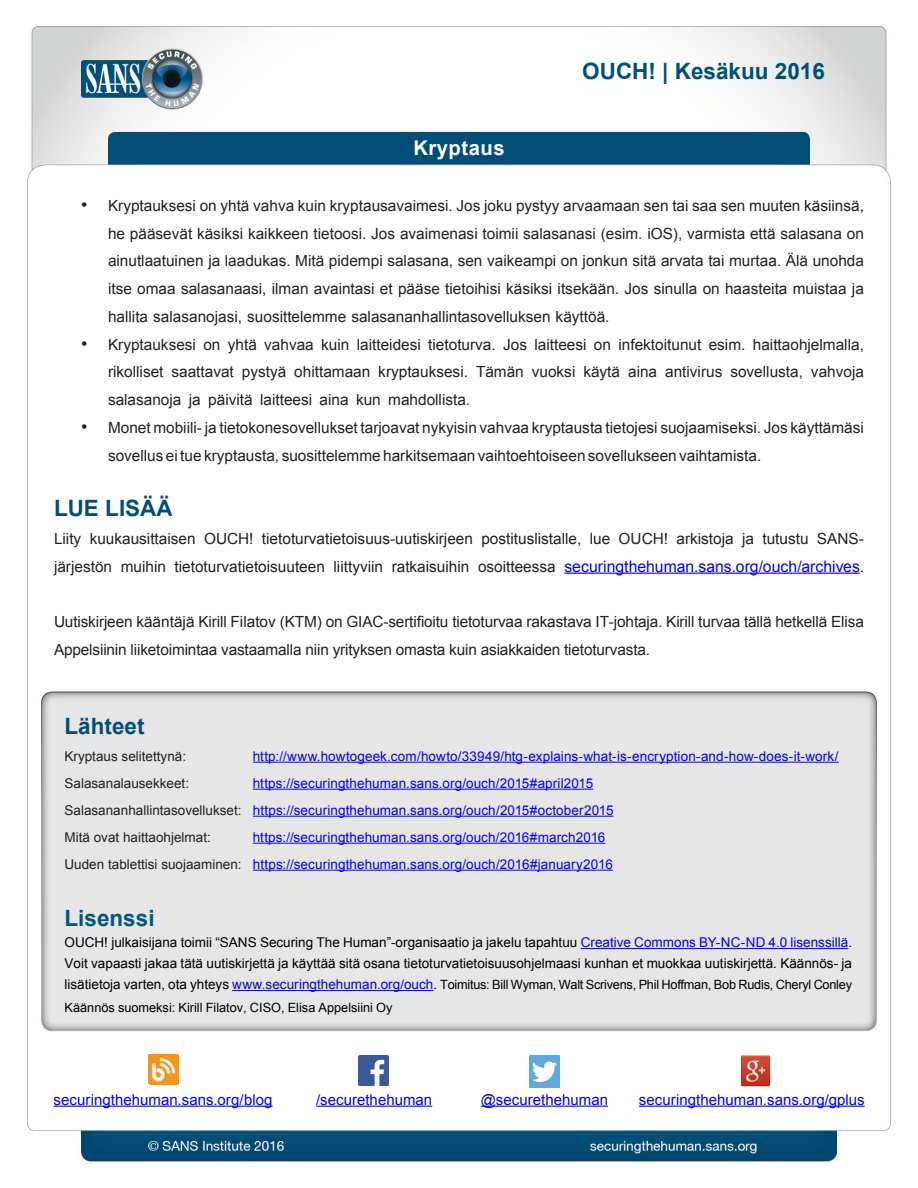
<style>
.page{position:relative;width:918px;height:1188px;background:#fff}
.page>*{position:absolute;margin:0;border:0;box-sizing:border-box;transform-origin:0 0}
.t1{font:700 22.5px "Arial";color:#004f77}
.MainText{font:700 22.5px "Arial";color:#024e77}
.t2{font:700 22.5px "Arial";color:#01577d}
.t3{font:700 20.25px "Arial";letter-spacing:.025em;color:#fff}
.t4{font:18px "Arial";color:#231f20}
.MainText-2{font:15.75px "Arial";color:#00f}
.MainText-3{font:15.3px/27.8px "Arial";color:#231f20;text-align:justify}
.t5{font:15px "Arial";letter-spacing:.005em;color:#00f}
.t6{font:13.5px "Arial";letter-spacing:.005em;color:#00f}
.MainText-4{font:13.5px/21px "Arial";color:#000}
.t7{font:13.5px "Arial";color:#231f20}
.MainText-5{font:12.75px/22.5px "Arial";letter-spacing:-.02em;color:#000}
.s1{font-size:15.3px;color:#231f20}
.s2{color:#00f}
.s3{font-size:13.5px}
.s4{font-size:13.5px;color:#00f}
</style>
<div class="page">
<img style="left:27px;top:26px;width:864px;height:1136px">
<hr style="left:564px;top:573px;width:296px;height:1px;background:#00f">
<hr style="left:253px;top:762px;width:586px;height:1px;background:#00f">
<hr style="left:253px;top:789px;width:340px;height:1px;background:#00f">
<hr style="left:253px;top:816px;width:361px;height:1px;background:#00f">
<hr style="left:253px;top:843px;width:352px;height:1px;background:#00f">
<hr style="left:253px;top:870px;width:360px;height:1px;background:#00f">
<hr style="left:581px;top:948px;width:267px;height:1px;background:#00f">
<hr style="left:232px;top:990px;width:201px;height:1px;background:#00f">
<img style="left:148px;top:1054px;width:30px;height:30px">
<hr style="left:54px;top:1106px;width:219px;height:1px;background:#00f">
<img style="left:359px;top:1055px;width:30px;height:30px">
<hr style="left:316px;top:1106px;width:116px;height:1px;background:#00f">
<img style="left:530px;top:1055px;width:30px;height:32px">
<hr style="left:481px;top:1106px;width:127px;height:1px;background:#00f">
<img style="left:741px;top:1054px;width:30px;height:32px">
<hr style="left:639px;top:1106px;width:226px;height:1px;background:#00f">
<h1 class="t1" style="left:582px;top:56px;width:244px">OUCH! | Kesäkuu 2016</h1>
<p class="t4" style="left:81px;top:193px;width:8px">•</p>
<p class="t4" style="left:81px;top:331px;width:8px">•</p>
<p class="t4" style="left:81px;top:415px;width:8px">•</p>
<h2 class="t3" style="left:413px;top:134px;width:93px">Kryptaus</h2>
<p class="MainText-3" style="left:108px;top:192px;width:758px">Kryptauksesi on yhtä vahva kuin kryptausavaimesi. Jos joku pystyy arvaamaan sen tai saa sen muuten käsiinsä,</p>
<p class="MainText-3" style="left:108px;top:219px;width:757px">he pääsevät käsiksi kaikkeen tietoosi. Jos avaimenasi toimii salasanasi (esim. iOS ,) varmista että salasana on ainutlaatuinen ja laadukas. Mitä pidempi salasana, sen vaikeampi on jonkun sitä arvata tai murtaa. Älä unohda itse omaa salasanaasi, ilman avaintasi et pääse tietoihisi käsiksi itsekään. Jos sinulla on haasteita muistaa ja hallita salasanojasi, suosittelemme salasananhallintasovelluksen käyttöä.</p>
<p class="MainText-3" style="left:753px;top:330px;width:113px">haittaohjelmalla,</p>
<p class="MainText-3" style="left:618px;top:330px;width:84px">infektoitunut</p>
<p class="MainText-3" style="left:228px;top:330px;width:31px">yhtä</p>
<p class="MainText-3" style="left:108px;top:330px;width:90px">Kryptauksesi</p>
<p class="MainText-3" style="left:264px;top:330px;width:51px">vahvaa</p>
<p class="MainText-3" style="left:321px;top:330px;width:30px">kuin</p>
<p class="MainText-3" style="left:357px;top:330px;width:66px">laitteidesi</p>
<p class="MainText-3" style="left:428px;top:330px;width:69px">tietoturva.</p>
<p class="MainText-3" style="left:503px;top:330px;width:25px">Jos</p>
<p class="MainText-3" style="left:534px;top:330px;width:54px">laitteesi</p>
<p class="MainText-3" style="left:709px;top:330px;width:38px">esim.</p>
<p class="MainText-3" style="left:203px;top:330px;width:19px">on</p>
<p class="MainText-3" style="left:594px;top:330px;width:19px">on</p>
<p class="MainText-3" style="left:108px;top:358px;width:57px">rikolliset</p>
<p class="MainText-3" style="left:171px;top:358px;width:64px">saattavat</p>
<p class="MainText-3" style="left:242px;top:358px;width:46px">pystyä</p>
<p class="MainText-3" style="left:294px;top:358px;width:78px">ohittamaan</p>
<p class="MainText-3" style="left:378px;top:358px;width:91px">kryptauksesi.</p>
<p class="MainText-3" style="left:476px;top:358px;width:49px">Tämän</p>
<p class="MainText-3" style="left:532px;top:358px;width:45px">vuoksi</p>
<p class="MainText-3" style="left:583px;top:358px;width:38px">käytä</p>
<p class="MainText-3" style="left:628px;top:358px;width:31px">aina</p>
<p class="MainText-3" style="left:665px;top:358px;width:59px">antivirus</p>
<p class="MainText-3" style="left:730px;top:358px;width:74px">sovellusta,</p>
<p class="MainText-3" style="left:811px;top:358px;width:54px">vahvoja</p>
<p class="MainText-3" style="left:208px;top:386px;width:46px">päivitä</p>
<p class="MainText-3" style="left:108px;top:386px;width:75px">salasanoja</p>
<p class="MainText-3" style="left:108px;top:414px;width:757px">Monet mobiili ja- tietokonesovellukset tarjoavat nykyisin vahvaa kryptausta tietojesi suojaamiseksi. Jos käyttämäsi</p>
<p class="MainText-3" style="left:189px;top:386px;width:13px">ja</p>
<p class="MainText-3" style="left:260px;top:386px;width:54px">laitteesi</p>
<p class="MainText-3" style="left:320px;top:386px;width:31px">aina</p>
<p class="MainText-3" style="left:356px;top:386px;width:26px">kun</p>
<p class="MainText-3" style="left:388px;top:386px;width:84px">mahdollista.</p>
<p class="MainText-3" style="left:108px;top:441px;width:655px">sovellus ei tue kryptausta, suosittelemme harkitsemaan vaihtoehtoiseen sovellukseen vaihtamista.</p>
<p class="MainText" style="left:54px;top:493px;width:120px">LUE LISÄÄ</p>
<p class="MainText-3" style="left:54px;top:525px;width:29px">Liity</p>
<p class="MainText-3" style="left:90px;top:525px;width:107px">kuukausittaisen</p>
<p class="MainText-3" style="left:204px;top:525px;width:51px">OUCH!</p>
<p class="MainText-3" style="left:262px;top:525px;width:213px">tietoturvatietoisuus-uutiskirjeen</p>
<p class="MainText-3" style="left:481px;top:525px;width:101px">postituslistalle,</p>
<p class="MainText-3" style="left:590px;top:525px;width:22px">lue</p>
<p class="MainText-3" style="left:619px;top:525px;width:51px">OUCH!</p>
<p class="MainText-3" style="left:677px;top:525px;width:59px">arkistoja</p>
<p class="MainText-3" style="left:742px;top:525px;width:13px">ja</p>
<p class="MainText-3" style="left:762px;top:525px;width:48px">tutustu</p>
<p class="MainText-3" style="left:817px;top:525px;width:48px">SANS-</p>
<p class="MainText-3" style="left:54px;top:552px;width:60px">järjestön</p>
<p class="MainText-3" style="left:121px;top:552px;width:47px">muihin</p>
<p class="MainText-3" style="left:175px;top:552px;width:152px">tietoturvatietoisuuteen</p>
<p class="MainText-3" style="left:334px;top:552px;width:51px">liittyviin</p>
<p class="MainText-3" style="left:392px;top:552px;width:79px">ratkaisuihin</p>
<p class="MainText-3" style="left:478px;top:552px;width:79px">osoitteessa</p>
<p class="MainText-2" style="left:564px;top:556px;width:301px">securingthehuman.sans.org/ouch/archives<span class="s1">.</span></p>
<p class="MainText-3" style="left:54px;top:608px;width:811px">Uutiskirjeen kääntäjä Kirill Filatov (KTM) on GIAC-sertifioitu tietoturvaa rakastava IT-johtaja. Kirill turvaa tällä hetkellä Elisa<br>Appelsiinin liiketoimintaa vastaamalla niin yrityksen omasta kuin asiakkaiden tietoturvasta.</p>
<p class="MainText" style="left:65px;top:711px;width:82px">Lähteet</p>
<p class="t7" style="left:65px;top:747px;width:123px">Kryptaus selitettynä:</p>
<p class="t6" style="left:253px;top:747px;width:587px">http://www.howtogeek.com/howto/33949/htg-explains-what i s- -encryption-and-how-does -i t- work/</p>
<p class="t7" style="left:65px;top:774px;width:126px">Salasanalausekkeet:</p>
<p class="t6" style="left:253px;top:774px;width:342px">https://securingthehuman.sans.org/ouch/2015#april2015</p>
<p class="t7" style="left:65px;top:801px;width:179px">Salasananhallintasovellukset:</p>
<p class="t6" style="left:253px;top:801px;width:362px">https://securingthehuman.sans.org/ouch/2015#october2015</p>
<p class="t7" style="left:65px;top:828px;width:148px">Mitä ovat haittaohjelmat:</p>
<p class="t6" style="left:253px;top:828px;width:354px">https://securingthehuman.sans.org/ouch/2016#march2016</p>
<p class="t6" style="left:253px;top:855px;width:361px">https://securingthehuman.sans.org/ouch/2016#january2016</p>
<p class="t7" style="left:65px;top:855px;width:179px">Uuden tablettisi suojaaminen:</p>
<p class="t2" style="left:65px;top:903px;width:92px">Lisenssi</p>
<p class="MainText-4" style="left:65px;top:932px;width:789px">OUCH! julkaisijana toimii “SANS Securing The Human -” organisaatio ja jakelu tapahtuu <span class="s2">Creative Commons BY-NC-ND 4.0 lisenssillä</span>.<br>Voit vapaasti jakaa tätä uutiskirjettä ja käyttää sitä osana tietoturvatietoisuusohjelmaasi kunhan et muokkaa uutiskirjettä. Käännös ja-</p>
<p class="MainText-5" style="left:65px;top:974px;width:789px"><span class="s3">lisätietoja varten, ota yhteys</span> <span class="s4">www.securingthehuman.org/ouch</span><span class="s3">.</span> Toimitus: Bill Wyman, Walt Scrivens, Phil Hoffman, Bob Rudis, Cheryl Conley<br>Käännös suomeksi: Kirill Filatov, CISO, Elisa Appelsiini Oy</p>
<p class="t5" style="left:54px;top:1090px;width:221px">securingthehuman.sans.org/blog</p>
<p class="t5" style="left:316px;top:1090px;width:118px">/securethehuman</p>
<p class="t5" style="left:481px;top:1090px;width:129px">@securethehuman</p>
<p class="t5" style="left:639px;top:1090px;width:227px">securingthehuman.sans.org/gplus</p>
</div>
